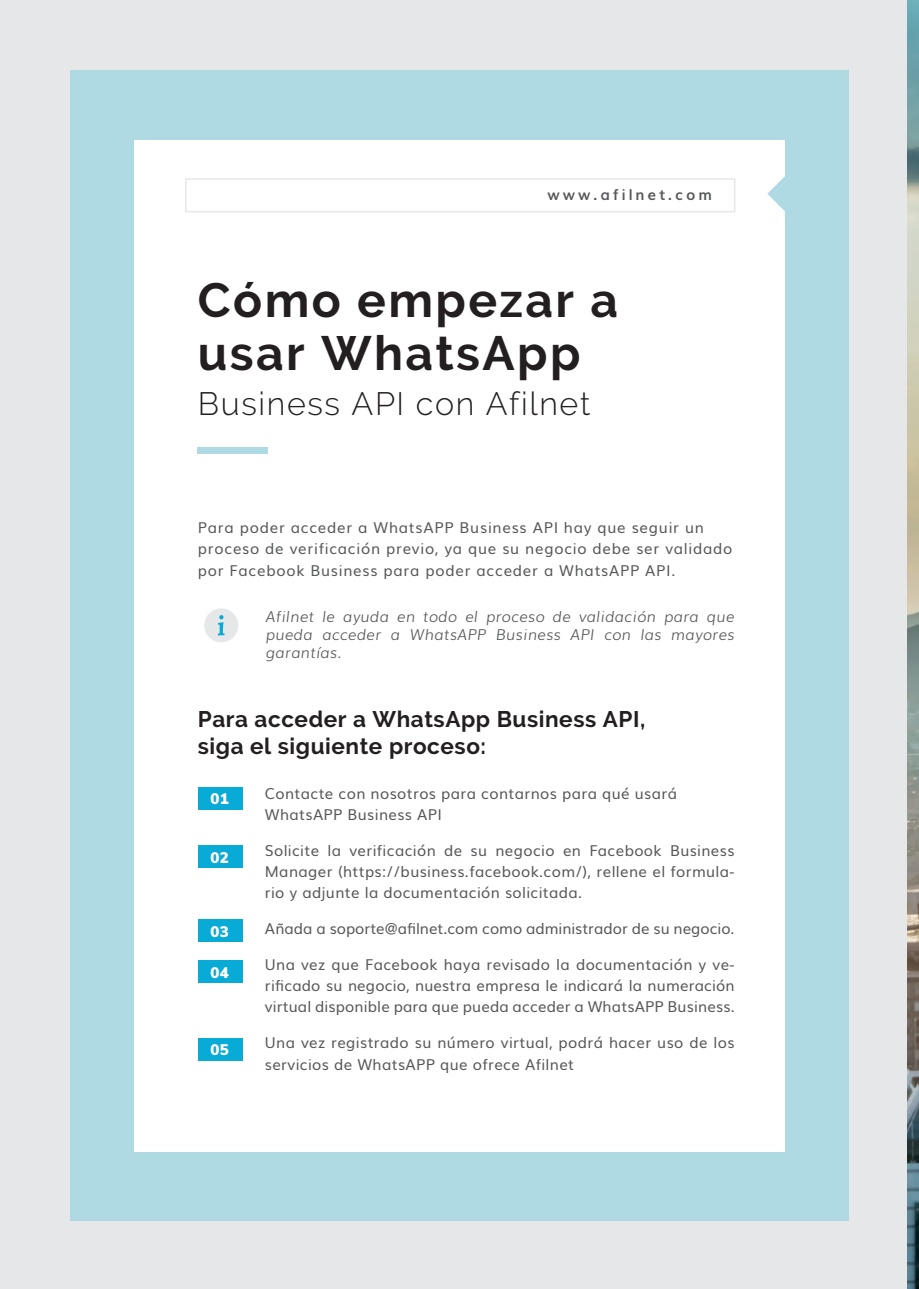
<style>
.page{position:relative;width:919px;height:1289px;background:#fff}
.page>*{position:absolute;margin:0;border:0;box-sizing:border-box;transform-origin:0 0}
.t1{font:700 48px/52.5px "Raleway";letter-spacing:.05em;color:#231f20}
.t2{font:300 32.25px "Raleway";letter-spacing:.05em;color:#231f20}
.t3{font:700 22.5px/27px "Raleway";letter-spacing:.025em;color:#231f20}
.t4{font:15px/21px "Muli";letter-spacing:.025em;color:#57585a}
.t5{font:15px/21px "Muli";letter-spacing:.05em;color:#57585a}
.t6{font:italic 300 15px/18px "Muli";letter-spacing:.025em;color:#57585a;text-align:justify}
.t7{font:15px "Muli";color:#57585a}
.t8{font:700 15px "Muli";letter-spacing:.2em;color:#57585a}
.t9{font:900 15px "Muli";letter-spacing:.025em;color:#fff}
</style>
<div class="page">
<img style="left:906px;top:0;width:12px;height:1288px">
<div style="left:0;top:0;width:906px;height:1288px;background:#e6e7e9"></div>
<div style="left:70px;top:70px;width:778px;height:1150px;background:#b0dae3"></div>
<div style="left:134px;top:140px;width:650px;height:1011px;background:#fff"></div>
<svg style="left:767px;top:174px;width:18px;height:40px"></svg>
<div style="left:185px;top:178px;width:550px;height:34px;border:2px solid #e6e7e9"></div>
<div style="left:198px;top:448px;width:70px;height:6px;background:#b0dae3"></div>
<div style="left:204px;top:608px;width:34px;height:34px;background:#e6e7e9;border-radius:50%"></div>
<svg style="left:218px;top:615px;width:6px;height:20px"></svg>
<div style="left:198px;top:787px;width:44px;height:22px;background:#08aad6"></div>
<div style="left:198px;top:846px;width:44px;height:22px;background:#08aad6"></div>
<div style="left:198px;top:919px;width:44px;height:22px;background:#08aad6"></div>
<div style="left:198px;top:960px;width:44px;height:22px;background:#08aad6"></div>
<div style="left:198px;top:1037px;width:44px;height:23px;background:#08aad6"></div>
<p class="t8" style="left:547px;top:182px;width:166px">www.afilnet.com</p>
<h1 class="t1" style="left:198px;top:274px;width:422px">Cómo empezar a usar WhatsApp</h1>
<h2 class="t2" style="left:198px;top:385px;width:394px">Business API con Afilnet</h2>
<p class="t5" style="left:198px;top:516px;width:536px">Para poder acceder a WhatsAPP Business API hay que seguir un proceso de verificación previo, ya que su negocio debe ser validado por Facebook Business para poder acceder a WhatsAPP API.</p>
<p class="t6" style="left:266px;top:606px;width:470px">Afilnet le ayuda en todo el proceso de validación para que pueda acceder a WhatsAPP Business API con las mayores garantías.</p>
<h3 class="t3" style="left:198px;top:706px;width:449px">Para acceder a WhatsApp Business API, siga el siguiente proceso:</h3>
<p class="t9" style="left:210px;top:788px;width:20px">01</p>
<p class="t9" style="left:210px;top:846px;width:20px">02</p>
<p class="t9" style="left:210px;top:920px;width:20px">03</p>
<p class="t9" style="left:210px;top:961px;width:20px">04</p>
<p class="t9" style="left:210px;top:1038px;width:20px">05</p>
<p class="t4" style="left:265px;top:782px;width:414px">Contacte con nosotros para contarnos para qué usará<br>WhatsAPP Business API</p>
<p class="t4" style="left:265px;top:839px;width:471px;text-align:justify">Solicite la verificación de su negocio en Facebook Business Manager (https://business.facebook.com/), rellene el formula&shy;rio y adjunte la documentación solicitada.</p>
<p class="t7" style="left:265px;top:916px;width:471px">Añada a soporte@afilnet.com como administrador de su negocio.</p>
<p class="t4" style="left:265px;top:953px;width:471px;text-align:justify">Una vez que Facebook haya revisado la documentación y ve&shy;rificado su negocio, nuestra empresa le indicará la numeración virtual disponible para que pueda acceder a WhatsAPP Business.</p>
<p class="t4" style="left:265px;top:1031px;width:471px">Una vez registrado su número virtual, podrá hacer uso de los servicios de WhatsAPP que ofrece Afilnet</p>
</div>
